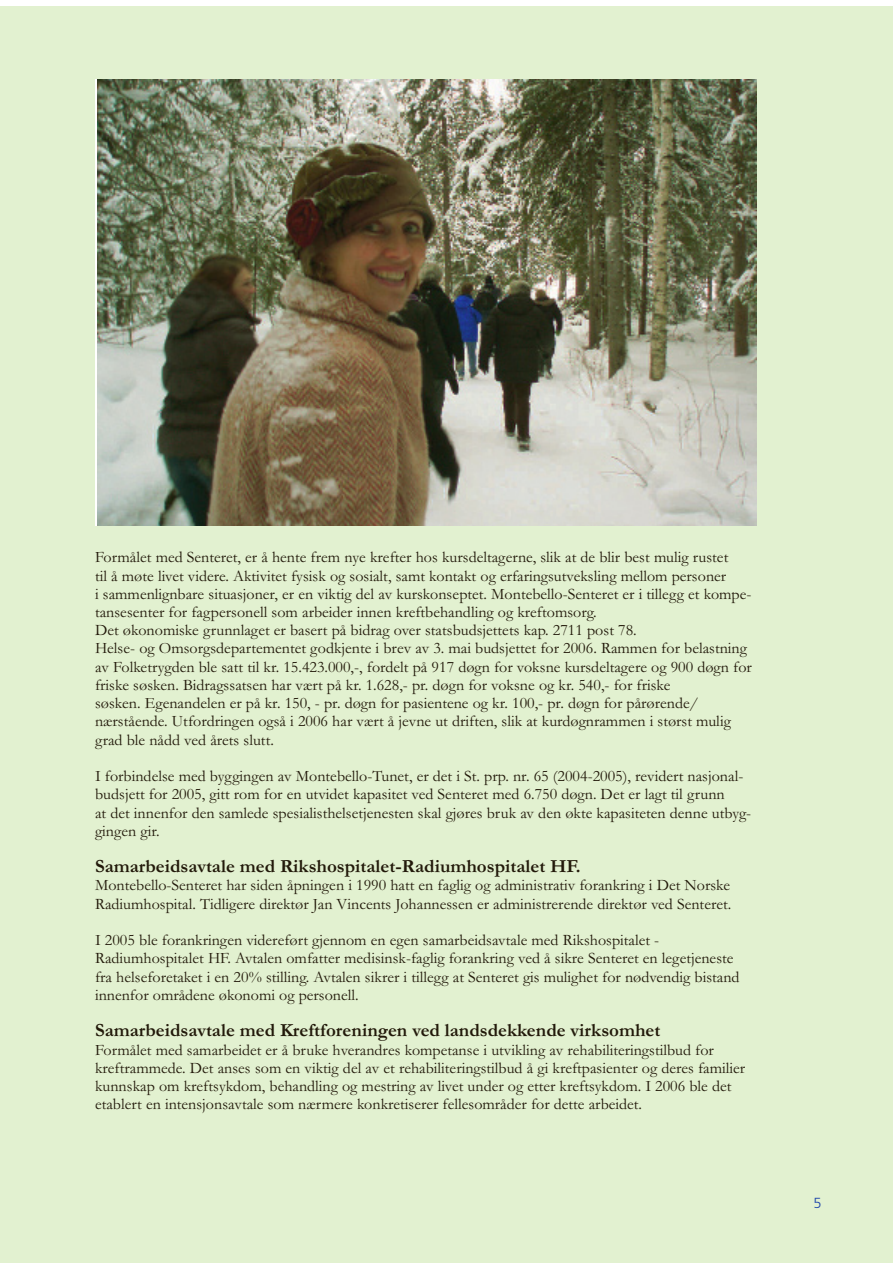
<style>
.page{position:relative;width:893px;height:1263px;background:#fff}
.page>*{position:absolute;margin:0;border:0;box-sizing:border-box;transform-origin:0 0}
.t1{font:700 18.9px "Garamond";color:#22190a}
.t2{font:16.05px/18.3px "Garamond";color:#22190a}
.t3{font:300 14.55px "Frutiger";color:#1c44aa}
</style>
<div class="page">
<div style="left:0;top:6px;width:893px;height:1257px;background:#e2f1d0"></div>
<img style="left:97px;top:80px;width:659px;height:446px">
<p class="t2" style="left:95px;top:550px;width:658px">Formålet med Senteret, er å hente frem nye krefter hos kursdeltagerne, slik at de blir best mulig rustet<br>til å møte livet videre. Aktivitet fysisk og sosialt, samt kontakt og erfaringsutveksling mellom personer<br>i sammenlignbare situasjoner, er en viktig del av kurskonseptet. Montebello-Senteret er i tillegg et kompe&shy;tansesenter for fagpersonell som arbeider innen kreftbehandling og kreftomsorg.<br>Det økonomiske grunnlaget er basert på bidrag over statsbudsjettets kap. 2711 post 78.<br>Helse- og Omsorgsdepartementet godkjente i brev av 3. mai budsjettet for 2006. Rammen for belastning av Folketrygden ble satt til kr. 15.423.000,-, fordelt på 917 døgn for voksne kursdeltagere og 900 døgn for friske søsken. Bidragssatsen har vært på kr. 1.628,- pr. døgn for voksne og kr. 540,- for friske<br>søsken. Egenandelen er på kr. 150, - pr. døgn for pasientene og kr. 100,- pr. døgn for pårørende/ nærstående. Utfordringen også i 2006 har vært å jevne ut driften, slik at kurdøgnrammen i størst mulig grad ble nådd ved årets slutt.</p>
<p class="t2" style="left:95px;top:769px;width:658px">I forbindelse med byggingen av Montebello-Tunet, er det i St. prp. nr. 65 (2004-2005), revidert nasjonal&shy;budsjett for 2005, gitt rom for en utvidet kapasitet ved Senteret med 6.750 døgn. Det er lagt til grunn<br>at det innenfor den samlede spesialisthelsetjenesten skal gjøres bruk av den økte kapasiteten denne utbyg&shy;gingen gir.</p>
<p class="t1" style="left:95px;top:860px;width:487px">Samarbeidsavtale med Rikshospitalet-Radiumhospitalet HF.</p>
<p class="t2" style="left:95px;top:878px;width:638px">Montebello-Senteret har siden åpningen i 1990 hatt en faglig og administrativ forankring i Det Norske<br>Radiumhospital. Tidligere direktør Jan Vincents Johannessen er administrerende direktør ved Senteret.</p>
<p class="t2" style="left:95px;top:933px;width:646px">I 2005 ble forankringen videreført gjennom en egen samarbeidsavtale med Rikshospitalet - Radiumhospitalet HF. Avtalen omfatter medisinsk-faglig forankring ved å sikre Senteret en legetjeneste fra helseforetaket i en 20% stilling. Avtalen sikrer i tillegg at Senteret gis mulighet for nødvendig bistand innenfor områdene økonomi og personell.</p>
<p class="t1" style="left:95px;top:1024px;width:567px">Samarbeidsavtale med Kreftforeningen ved landsdekkende virksomhet</p>
<p class="t2" style="left:95px;top:1042px;width:652px">Formålet med samarbeidet er å bruke hverandres kompetanse i utvikling av rehabiliteringstilbud for kreftrammede. Det anses som en viktig del av et rehabiliteringstilbud å gi kreftpasienter og deres familier kunnskap om kreftsykdom, behandling og mestring av livet under og etter kreftsykdom. I 2006 ble det etablert en intensjonsavtale som nærmere konkretiserer fellesområder for dette arbeidet.</p>
<p class="t3" style="left:813px;top:1197px;width:10px">5</p>
</div>
